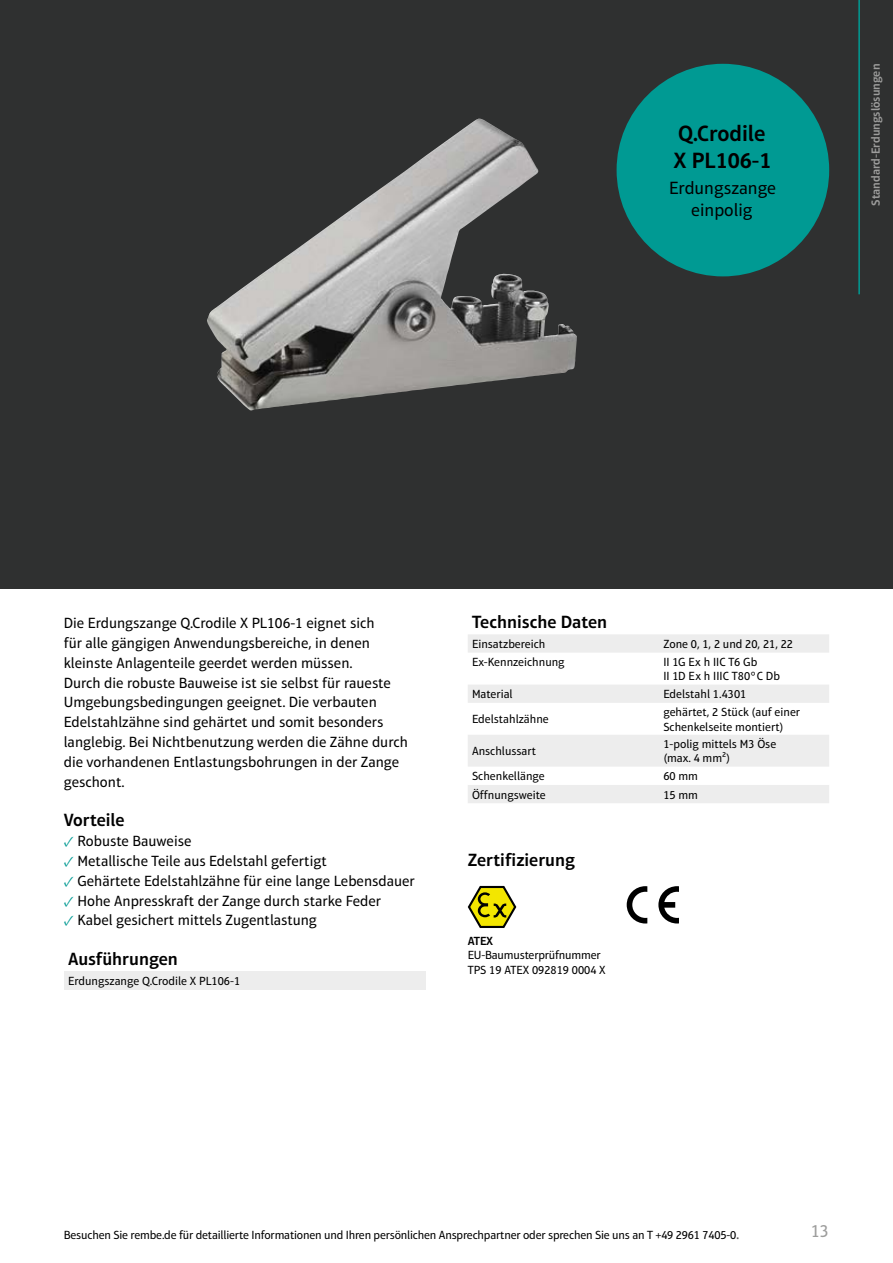
<style>
.page{position:relative;width:893px;height:1263px;background:#fff}
.page>*{position:absolute;margin:0;border:0;box-sizing:border-box;transform-origin:0 0}
.t1{font:600 22.5px/27px "Aptifer Sans LT Pro";color:#000}
.t2{font:600 18px "Aptifer Sans LT Pro";color:#000}
.t3{font:18px/21.6px "Aptifer Sans LT Pro";color:#000;text-align:center}
.t4{font:18px "Aptifer Sans LT Pro";color:#9d9d9c}
.t5{font:15px/19.8px "Aptifer Sans LT Pro";color:#000}
.t6{font:12px/14.4px "Aptifer Sans LT Pro";color:#000}
.t7{font:600 12px "Aptifer Sans LT Pro";color:#9d9d9c}
.t8{font:600 12px "Aptifer Sans LT Pro";color:#000}
.s1{font-family:"Minion Pro";color:#009a93}
.s2{font-family:"Myriad Pro";font-size:15px;color:#575756}
</style>
<div class="page">
<div style="left:0;top:0;width:893px;height:589px;background:#2f3030"></div>
<div style="left:617px;top:64px;width:212px;height:212px;background:#009a93;border-radius:50%"></div>
<svg style="left:468px;top:886px;width:48px;height:42px"></svg>
<svg style="left:658px;top:886px;width:21px;height:37px"></svg>
<svg style="left:627px;top:886px;width:20px;height:37px"></svg>
<svg style="left:468px;top:634px;width:361px;height:169px;fill:#f3f3f3"></svg>
<hr style="left:858px;top:0;width:2px;height:294px;background:#009a93">
<img style="left:207px;top:119px;width:370px;height:291px">
<div style="left:64px;top:972px;width:361px;height:18px;background:#ededed"></div>
<h1 class="t1" style="left:674px;top:120px;width:99px">Q.Crodile<br>X PL106-1</h1>
<p class="t3" style="left:669px;top:177px;width:109px">Erdungszange einpolig</p>
<p class="t7" style="left:869px;top:206px;width:143px;rotate:-90deg">Standard-Erdungslösungen</p>
<p class="t5" style="left:64px;top:613px;width:346px">Die Erdungszange Q.Crodile X PL106-1 eignet sich<br>für alle gängigen Anwendungsbereiche, in denen kleinste Anlagenteile geerdet werden müssen.<br>Durch die robuste Bauweise ist sie selbst für raueste Umgebungsbedingungen geeignet. Die verbauten Edelstahlzähne sind gehärtet und somit besonders langlebig. Bei Nichtbenutzung werden die Zähne durch die vorhandenen Entlastungsbohrungen in der Zange geschont.</p>
<p class="t2" style="left:64px;top:809px;width:62px">Vorteile</p>
<p class="t5" style="left:64px;top:831px;width:129px"><span class="s1">✓</span> Robuste Bauweise</p>
<p class="t5" style="left:64px;top:851px;width:265px"><span class="s1">✓</span> Metallische Teile aus Edelstahl gefertigt</p>
<p class="t5" style="left:64px;top:871px;width:353px"><span class="s1">✓</span> Gehärtete Edelstahlzähne für eine lange Lebensdauer</p>
<p class="t5" style="left:64px;top:890px;width:319px"><span class="s1">✓</span> Hohe Anpresskraft der Zange durch starke Feder</p>
<p class="t5" style="left:64px;top:910px;width:255px"><span class="s1">✓</span> Kabel gesichert mittels Zugentlastung</p>
<p class="t2" style="left:68px;top:948px;width:111px">Ausführungen</p>
<p class="t6" style="left:68px;top:974px;width:174px">Erdungszange Q.Crodile X PL106-1</p>
<p class="t2" style="left:472px;top:611px;width:137px">Technische Daten</p>
<p class="t6" style="left:472px;top:636px;width:75px">Einsatzbereich</p>
<p class="t6" style="left:663px;top:636px;width:131px">Zone 0, 1, 2 und 20, 21, 22</p>
<p class="t6" style="left:472px;top:655px;width:94px">Ex-Kennzeichnung</p>
<p class="t6" style="left:663px;top:655px;width:118px">II 1G Ex h IIC T6 Gb<br>II 1D Ex h IIIC T80°C Db</p>
<p class="t6" style="left:472px;top:687px;width:42px">Material</p>
<p class="t6" style="left:663px;top:687px;width:84px">Edelstahl 1.4301</p>
<p class="t6" style="left:472px;top:712px;width:78px">Edelstahlzähne</p>
<p class="t6" style="left:663px;top:705px;width:138px">gehärtet, 2 Stück (auf einer<br>Schenkelseite montiert)</p>
<p class="t6" style="left:472px;top:744px;width:66px">Anschlussart</p>
<p class="t6" style="left:663px;top:737px;width:114px">1-polig mittels M3 Öse (max. 4 mm²)</p>
<p class="t6" style="left:472px;top:769px;width:74px">Schenkellänge</p>
<p class="t6" style="left:663px;top:769px;width:36px">60 mm</p>
<p class="t6" style="left:472px;top:787px;width:75px">Öffnungsweite</p>
<p class="t6" style="left:663px;top:787px;width:36px">15 mm</p>
<p class="t2" style="left:468px;top:849px;width:109px">Zertifizierung</p>
<p class="t8" style="left:468px;top:933px;width:27px">ATEX</p>
<p class="t6" style="left:468px;top:948px;width:139px">EU-Baumusterprüfnummer<br>TPS 19 ATEX 092819 0004 X</p>
<p class="t6" style="left:64px;top:1227px;width:677px">Besuchen Sie rembe.de für detaillierte Informationen und Ihren persönlichen Ansprechpartner oder sprechen Sie uns an T +49 2961 7405-0<span class="s2">.</span></p>
<p class="t4" style="left:811px;top:1220px;width:20px">13</p>
</div>
